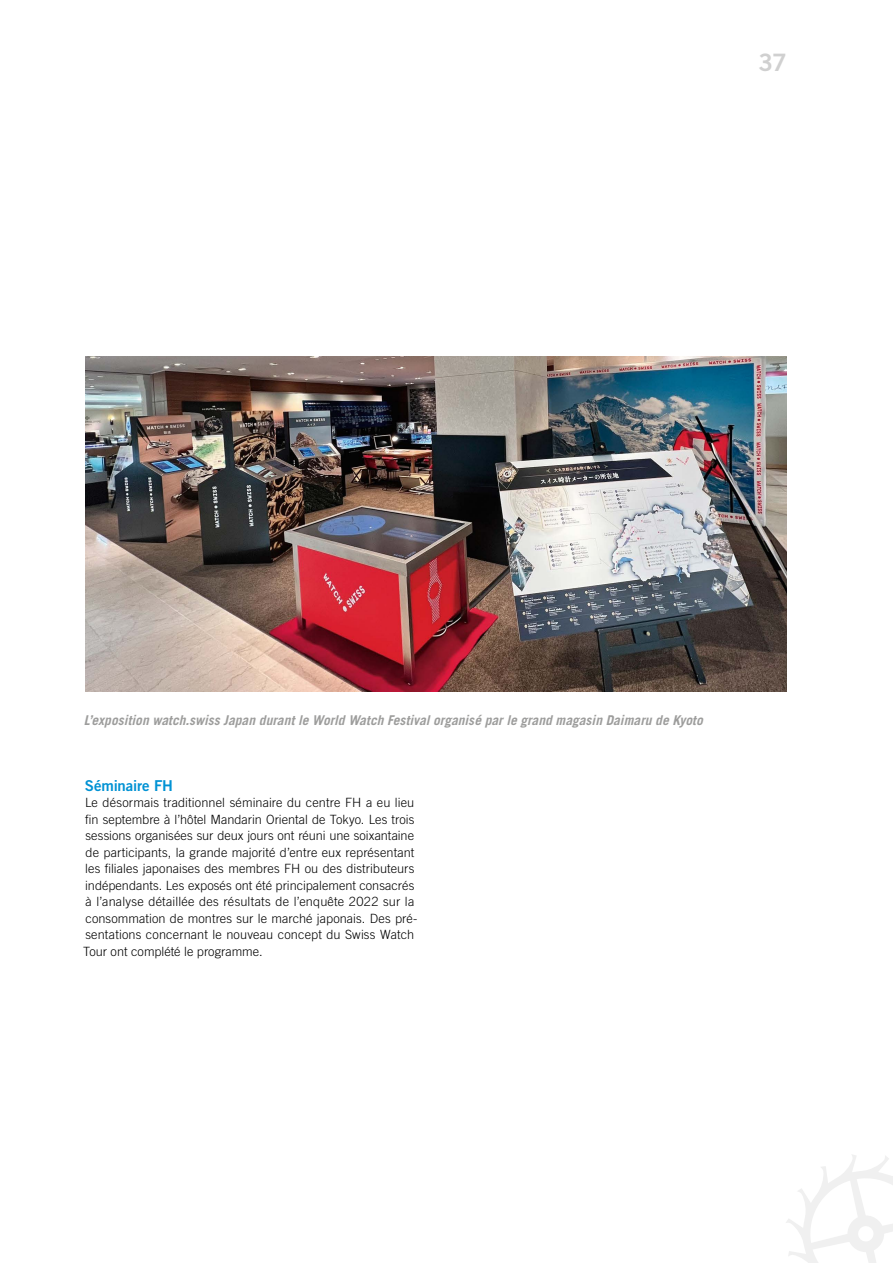
<style>
.page{position:relative;width:893px;height:1263px;background:#fff}
.page>*{position:absolute;margin:0;border:0;box-sizing:border-box;transform-origin:0 0}
.t1{font:24px "Trade Gothic LT Std Bd 2";color:#d0d0d0}
.t2{font:15px "Trade Gothic LT Std Bd 2";letter-spacing:-.015em;color:#0092d4}
.t3{font:italic 700 13.5px "Trade Gothic LT Std";color:#9d9d9c}
.t4{font:300 12.75px/16.5px "Trade Gothic LT Std";letter-spacing:.005em;color:#000}
</style>
<div class="page">
<svg style="left:786px;top:1155px;width:107px;height:108px"></svg>
<img style="left:85px;top:356px;width:702px;height:335px">
<h1 class="t1" style="left:758px;top:48px;width:30px">37</h1>
<p class="t3" style="left:84px;top:711px;width:620px">L’exposition watch.swiss Japan durant le World Watch Festival organisé par le grand magasin Daimaru de Kyoto</p>
<p class="t2" style="left:85px;top:776px;width:90px">Séminaire FH</p>
<p class="t4" style="left:83px;top:794px;width:336px">Le désormais traditionnel séminaire du centre FH a eu lieu fin septembre à l’hôtel Mandarin Oriental de Tokyo. Les trois sessions organisées sur deux jours ont réuni une soixantaine de participants, la grande majorité d’entre eux représentant les filiales japonaises des membres FH ou des distributeurs indépendants. Les exposés ont été principalement consacrés à l’analyse détaillée des résultats de l’enquête 2022 sur la consommation de montres sur le marché japonais. Des pré&shy;sentations concernant le nouveau concept du Swiss Watch Tour ont complété le programme.</p>
</div>
